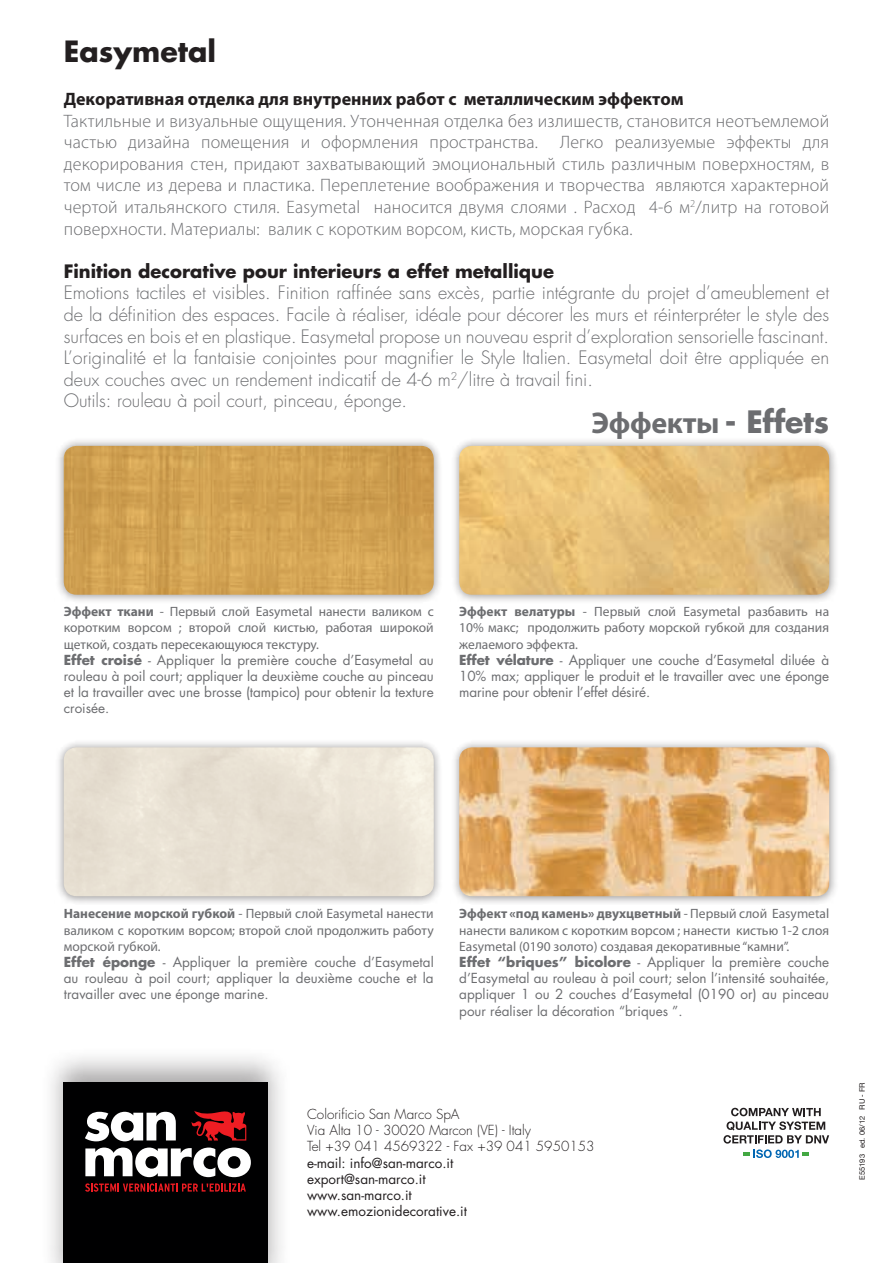
<style>
.page{position:relative;width:893px;height:1263px;background:#fff}
.page>*{position:absolute;margin:0;border:0;box-sizing:border-box;transform-origin:0 0}
.t1{font:700 30px "Myriad Pro";letter-spacing:-.01em;color:#6c6d70}
.t2{font:700 28.5px "Futura Std";color:#231f20}
.t3{font:300 18px/21.6px "Futura Std";color:#6c6d70}
.t4{font:300 18px/21.6px "Myriad Pro";letter-spacing:.01em;color:#6c6d70;text-align:justify}
.t5{font:700 18px "Myriad Pro";color:#231f20}
.t6{font:700 18px "Futura Std";color:#231f20}
.t7{font:13.5px/16.2px "Futura Std";color:#6c6d70;text-align:justify}
.t8{font:13.5px/16.2px "Myriad Pro";color:#6c6d70;text-align:justify}
.t9{font:300 13.5px/16.2px "Futura Std";color:#231f20}
.t10{font:13.5px/16.2px "Futura Std";color:#231f20}
.t11{font:7.5px "Helvetica Neue";color:#231f20}
.s1{font-family:"Futura Std"}
.s2{font-weight:700}
.s3{font-family:"Helvetica"}
</style>
<div class="page">
<div style="left:39px;top:1046px;width:253px;height:217px;background:#231f20;opacity:.4"></div>
<div style="left:64px;top:1082px;width:204px;height:181px;background:#000001"></div>
<svg style="left:191px;top:1111px;width:55px;height:29px"></svg>
<svg style="left:85px;top:1147px;width:166px;height:30px"></svg>
<svg style="left:85px;top:1112px;width:91px;height:29px"></svg>
<svg style="left:85px;top:1183px;width:161px;height:9px"></svg>
<div style="left:55px;top:437px;width:388px;height:167px;background:#231f20;opacity:.5"></div>
<img style="left:64px;top:446px;width:370px;height:149px">
<div style="left:450px;top:437px;width:388px;height:167px;background:#231f20;opacity:.5"></div>
<img style="left:459px;top:446px;width:370px;height:149px">
<div style="left:55px;top:738px;width:388px;height:167px;background:#231f20;opacity:.5"></div>
<img style="left:64px;top:747px;width:370px;height:149px">
<div style="left:450px;top:738px;width:388px;height:167px;background:#231f20;opacity:.5"></div>
<img style="left:459px;top:747px;width:370px;height:149px">
<svg style="left:723px;top:1108px;width:106px;height:35px"></svg>
<svg style="left:743px;top:1149px;width:66px;height:9px"></svg>
<h2 class="t2" style="left:64px;top:32px;width:154px">Easymetal</h2>
<h3 class="t5" style="left:64px;top:89px;width:621px">Декоративная отделка для внутренних работ с металлическим эффектом</h3>
<p class="t4" style="left:64px;top:110px;width:767px">Тактильные и визуальные ощущения. Утонченная отделка без излишеств, становится неотъемлемой частью дизайна помещения и оформления пространства. Легко реализуемые эффекты для декорирования стен, придают захватывающий эмоциональный стиль различным поверхностям, в том числе из дерева и пластика. Переплетение воображения и творчества являются характерной чертой итальянского стиля. Easymetal наносится двумя слоями . Расход 4-6 м<sup>2</sup>/литр на готовой поверхности. Материалы: валик с коротким ворсом, кисть, морская губка.</p>
<h3 class="t6" style="left:64px;top:259px;width:492px">Finition decorative pour interieurs a effet metallique</h3>
<p class="t3" style="left:64px;top:283px;width:767px">Emotions tactiles et visibles. Finition raffinée sans excès, partie intégrante du projet d’ameublement et de la définition des espaces. Facile à réaliser, idéale pour décorer les murs et réinterpréter le style des surfaces en bois et en plastique. Easymetal propose un nouveau esprit d’exploration sensorielle fascinant.<br>L’originalité et la fantaisie conjointes pour magnifier le Style Italien. Easymetal doit être appliquée en deux couches avec un rendement indicatif de 4-6 m<sup>2</sup>/litre à travail fini.<br>Outils: rouleau à poil court, pinceau, éponge.</p>
<h1 class="t1" style="left:591px;top:406px;width:239px">Эффекты <span class="s1">- Effets</span></h1>
<p class="t8" style="left:64px;top:603px;width:371px"><span class="s2">Эффект ткани</span> - Первый слой Easymetal нанести валиком с коротким ворсом ; второй слой кистью, работая широкой щеткой, создать пересекающуюся текстуру.</p>
<p class="t7" style="left:64px;top:652px;width:371px"><span class="s2">Effet croisé</span> - Appliquer la première couche d’Easymetal au rouleau à poil court; appliquer la deuxième couche au pinceau et la travailler avec une brosse (tampico) pour obtenir la texture croisée.</p>
<p class="t8" style="left:459px;top:603px;width:371px"><span class="s2">Эффект велатуры</span> - Первый слой Easymetal разбавить на 10% макс; продолжить работу морской губкой для создания желаемого эффекта.</p>
<p class="t7" style="left:459px;top:652px;width:371px"><span class="s2">Effet vélature</span> - Appliquer une couche d’Easymetal diluée à 10% max; appliquer le produit et le travailler avec une éponge marine pour obtenir l’effet désiré.</p>
<p class="t8" style="left:64px;top:905px;width:371px"><span class="s2">Нанесение морской губкой</span> - Первый слой Easymetal нанести валиком с коротким ворсом; второй слой продолжить работу морской губкой.</p>
<p class="t7" style="left:64px;top:954px;width:371px"><span class="s2">Effet éponge</span> - Appliquer la première couche d’Easymetal au rouleau à poil court; appliquer la deuxième couche et la travailler avec une éponge marine.</p>
<p class="t8" style="left:459px;top:905px;width:371px"><span class="s2">Эффект «под камень» двухцветный</span> - Первый слой Easymetal нанести валиком с коротким ворсом ; нанести кистью 1-2 слоя Easymetal (0190 золото) создавая декоративные “камни”.</p>
<p class="t7" style="left:459px;top:954px;width:371px"><span class="s2">Effet “briques” bicolore</span> - Appliquer la première couche d’Easymetal au rouleau à poil court; selon l’intensité souhaitée, appliquer 1 ou 2 couches d’Easymetal (0190 or) au pinceau pour réaliser la décoration “briques ”.</p>
<p class="t9" style="left:307px;top:1106px;width:289px">Colorificio San Marco SpA<br>Via Alta 10 - 30020 Marcon (VE) - Italy<br>Tel +39 041 4569322 - Fax +39 041 5950153</p>
<p class="t10" style="left:307px;top:1154px;width:161px">e-mail: info@san-marco.it export@san-marco.it www.san-marco.it www.emozionidecorative.it</p>
<p class="t11" style="left:857px;top:1180px;width:99px;rotate:-90deg">E55193 ed. 06/12 <span class="s3">RU - FR</span></p>
</div>
